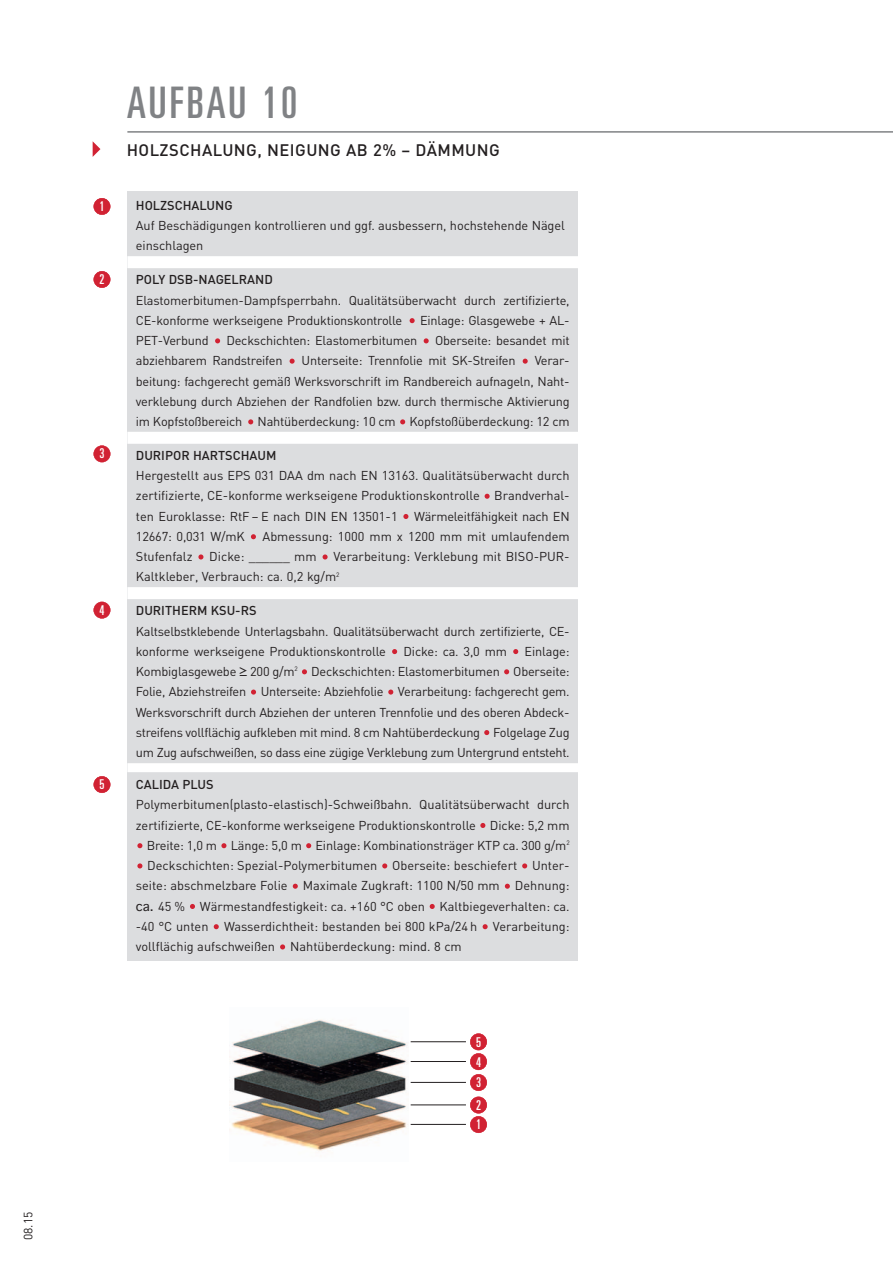
<style>
.page{position:relative;width:893px;height:1263px;background:#fff}
.page>*{position:absolute;margin:0;border:0;box-sizing:border-box;transform-origin:0 0}
.t1{font:ultra-condensed 43.5px "Univers";letter-spacing:.07em;color:#808285}
.t2{font:500 16.5px "DIN";letter-spacing:.025em;color:#231f20}
.t3{font:ultra-condensed 13.5px "Univers";color:#fff}
.t4{font:12.75px/20.2px "DIN";letter-spacing:-.01em;color:#231f20}
.t5{font:500 12.75px "DIN";color:#231f20}
.t6{font:12px "DIN";color:#231f20}
.s1{font-family:"Geneva"}
</style>
<div class="page">
<img style="left:230px;top:1019px;width:178px;height:132px">
<svg style="left:93px;top:141px;width:7px;height:16px"></svg>
<hr style="left:127px;top:131px;width:766px;height:2px;background:#808285">
<div style="left:127px;top:191px;width:451px;height:770px;background:#dcdddf"></div>
<div style="left:127px;top:256px;width:451px;height:12px;background:#fff"></div>
<div style="left:127px;top:432px;width:451px;height:12px;background:#fff"></div>
<div style="left:127px;top:587px;width:451px;height:12px;background:#fff"></div>
<div style="left:127px;top:763px;width:451px;height:9px;background:#fff"></div>
<svg style="left:280px;top:944px;width:5px;height:5px"></svg>
<svg style="left:483px;top:924px;width:5px;height:5px"></svg>
<svg style="left:214px;top:924px;width:5px;height:5px"></svg>
<svg style="left:430px;top:904px;width:5px;height:5px"></svg>
<svg style="left:190px;top:904px;width:5px;height:5px"></svg>
<svg style="left:505px;top:884px;width:5px;height:5px"></svg>
<svg style="left:293px;top:884px;width:5px;height:5px"></svg>
<svg style="left:522px;top:863px;width:5px;height:5px"></svg>
<svg style="left:382px;top:863px;width:5px;height:5px"></svg>
<svg style="left:137px;top:863px;width:5px;height:5px"></svg>
<svg style="left:306px;top:843px;width:5px;height:5px"></svg>
<svg style="left:221px;top:843px;width:5px;height:5px"></svg>
<svg style="left:137px;top:843px;width:5px;height:5px"></svg>
<svg style="left:480px;top:823px;width:5px;height:5px"></svg>
<svg style="left:484px;top:730px;width:5px;height:5px"></svg>
<svg style="left:388px;top:690px;width:5px;height:5px"></svg>
<svg style="left:251px;top:690px;width:5px;height:5px"></svg>
<svg style="left:504px;top:669px;width:5px;height:5px"></svg>
<svg style="left:302px;top:669px;width:5px;height:5px"></svg>
<svg style="left:513px;top:649px;width:5px;height:5px"></svg>
<svg style="left:392px;top:649px;width:5px;height:5px"></svg>
<svg style="left:323px;top:554px;width:5px;height:6px"></svg>
<svg style="left:198px;top:554px;width:5px;height:6px"></svg>
<svg style="left:251px;top:534px;width:5px;height:5px"></svg>
<svg style="left:403px;top:514px;width:5px;height:5px"></svg>
<svg style="left:485px;top:494px;width:5px;height:5px"></svg>
<svg style="left:400px;top:419px;width:5px;height:5px"></svg>
<svg style="left:248px;top:419px;width:5px;height:5px"></svg>
<svg style="left:523px;top:359px;width:5px;height:5px"></svg>
<svg style="left:290px;top:359px;width:5px;height:5px"></svg>
<svg style="left:424px;top:338px;width:5px;height:5px"></svg>
<svg style="left:215px;top:338px;width:5px;height:5px"></svg>
<svg style="left:410px;top:318px;width:5px;height:5px"></svg>
<div style="left:94px;top:198px;width:16px;height:17px;background:#d12233;border-radius:50%"></div>
<div style="left:93px;top:198px;width:17px;height:17px;border:1px solid #d12233;border-radius:50%"></div>
<div style="left:94px;top:271px;width:16px;height:17px;background:#d12233;border-radius:50%"></div>
<div style="left:93px;top:271px;width:17px;height:17px;border:1px solid #d12233;border-radius:50%"></div>
<div style="left:94px;top:446px;width:16px;height:16px;background:#d12233;border-radius:50%"></div>
<div style="left:93px;top:445px;width:17px;height:17px;border:1px solid #d12233;border-radius:50%"></div>
<div style="left:94px;top:602px;width:16px;height:16px;background:#d12233;border-radius:50%"></div>
<div style="left:93px;top:602px;width:17px;height:17px;border:1px solid #d12233;border-radius:50%"></div>
<div style="left:94px;top:776px;width:16px;height:17px;background:#d12233;border-radius:50%"></div>
<div style="left:93px;top:776px;width:17px;height:17px;border:1px solid #d12233;border-radius:50%"></div>
<div style="left:470px;top:1116px;width:17px;height:17px;background:#d12233;border-radius:50%"></div>
<div style="left:470px;top:1116px;width:17px;height:17px;border:1px solid #d12233;border-radius:50%"></div>
<hr style="left:411px;top:1124px;width:55px;height:1px;background:#231f20">
<div style="left:470px;top:1097px;width:17px;height:16px;background:#d12233;border-radius:50%"></div>
<div style="left:470px;top:1097px;width:17px;height:17px;border:1px solid #d12233;border-radius:50%"></div>
<hr style="left:411px;top:1105px;width:55px;height:1px;background:#231f20">
<div style="left:470px;top:1074px;width:17px;height:17px;background:#d12233;border-radius:50%"></div>
<div style="left:470px;top:1074px;width:17px;height:17px;border:1px solid #d12233;border-radius:50%"></div>
<hr style="left:411px;top:1082px;width:55px;height:1px;background:#231f20">
<div style="left:470px;top:1053px;width:17px;height:17px;background:#d12233;border-radius:50%"></div>
<div style="left:470px;top:1053px;width:17px;height:17px;border:1px solid #d12233;border-radius:50%"></div>
<hr style="left:411px;top:1061px;width:55px;height:1px;background:#231f20">
<div style="left:470px;top:1034px;width:17px;height:16px;background:#d12233;border-radius:50%"></div>
<div style="left:470px;top:1033px;width:17px;height:17px;border:1px solid #d12233;border-radius:50%"></div>
<hr style="left:411px;top:1041px;width:55px;height:1px;background:#231f20">
<p class="t6" style="left:24px;top:1240px;width:30px;rotate:-90deg">08.15</p>
<p class="t3" style="left:99px;top:201px;width:7px">1</p>
<p class="t3" style="left:99px;top:274px;width:7px">2</p>
<p class="t3" style="left:99px;top:449px;width:7px">3</p>
<p class="t3" style="left:99px;top:605px;width:7px">4</p>
<p class="t3" style="left:99px;top:779px;width:7px">5</p>
<h1 class="t1" style="left:127px;top:87px;width:172px">AUFBAU 10</h1>
<p class="t2" style="left:127px;top:145px;width:375px">HOLZSCHALUNG, NEIGUNG AB 2% – DÄMMUNG</p>
<p class="t5" style="left:136px;top:201px;width:98px">HOLZSCHALUNG</p>
<p class="t4" style="left:136px;top:217px;width:431px">Auf Beschädigungen kontrollieren und ggf. ausbessern, hochstehende Nägel einschlagen</p>
<p class="t5" style="left:136px;top:275px;width:139px">POLY DSB-NAGELRAND</p>
<p class="t4" style="left:136px;top:291px;width:435px">Elastomerbitumen-Dampfsperrbahn. Qualitätsüberwacht durch zertifizierte,<br>CE-konforme werkseigene Produktionskontrolle</p>
<p class="t4" style="left:420px;top:312px;width:151px">Einlage: Glasgewebe + AL-</p>
<p class="t4" style="left:136px;top:332px;width:74px">PET-Verbund</p>
<p class="t4" style="left:226px;top:332px;width:193px">Deckschichten: Elastomerbitumen</p>
<p class="t4" style="left:435px;top:332px;width:136px">Oberseite: besandet mit</p>
<p class="t4" style="left:136px;top:352px;width:148px">abziehbarem Randstreifen</p>
<p class="t4" style="left:302px;top:352px;width:216px">Unterseite: Trennfolie mit SK-Streifen</p>
<p class="t4" style="left:136px;top:352px;width:435px;text-align:justify;text-indent:399px">Verar&shy;beitung: fachgerecht gemäß Werksvorschrift im Randbereich aufnageln, Naht&shy;verklebung durch Abziehen der Randfolien bzw. durch thermische Aktivierung im Kopfstoßbereich Nahtüberdeckung: 10 cm Kopfstoßüberdeckung: 12 cm</p>
<p class="t5" style="left:136px;top:451px;width:142px">DURIPOR HARTSCHAUM</p>
<p class="t4" style="left:136px;top:467px;width:435px;text-align:justify">Hergestellt aus EPS 031 DAA dm nach EN 13163. Qualitätsüberwacht durch zertifizierte, CE-konforme werkseigene Produktionskontrolle Brandverhal&shy;ten Euroklasse: RtF – E nach DIN EN 13501-1</p>
<p class="t4" style="left:414px;top:508px;width:157px">Wärmeleitfähigkeit nach EN</p>
<p class="t4" style="left:136px;top:528px;width:110px">12667: 0,031 W/mK</p>
<p class="t4" style="left:263px;top:528px;width:309px">Abmessung: 1000 mm x 1200 mm mit umlaufendem</p>
<p class="t4" style="left:136px;top:548px;width:58px">Stufenfalz</p>
<p class="t4" style="left:209px;top:548px;width:109px">Dicke: ______ mm</p>
<p class="t4" style="left:136px;top:548px;width:435px;text-indent:198px">Verarbeitung: Verklebung mit BISO-PUR-<br>Kaltkleber, Verbrauch: ca. 0,2 kg/m<sup>2</sup></p>
<p class="t5" style="left:136px;top:606px;width:122px">DURITHERM KSU-RS</p>
<p class="t4" style="left:136px;top:622px;width:435px">Kaltselbstklebende Unterlagsbahn. Qualitätsüberwacht durch zertifizierte, CE&shy;konforme werkseigene Produktionskontrolle</p>
<p class="t4" style="left:403px;top:643px;width:105px">Dicke: ca. 3,0 mm</p>
<p class="t4" style="left:136px;top:643px;width:435px;text-align:justify;text-indent:389px">Einlage:<br>Kombiglasgewebe <span class="s1">≥</span> 200 g/m<sup>2</sup> Deckschichten: Elastomerbitumen Oberseite:<br>Folie, Abziehstreifen Unterseite: Abziehfolie Verarbeitung: fachgerecht gem.<br>Werksvorschrift durch Abziehen der unteren Trennfolie und des oberen Abdeck&shy;streifens vollflächig aufkleben mit mind. 8 cm Nahtüberdeckung Folgelage Zug um Zug aufschweißen, so dass eine zügige Verklebung zum Untergrund entsteht.</p>
<p class="t5" style="left:136px;top:780px;width:79px">CALIDA PLUS</p>
<p class="t4" style="left:136px;top:796px;width:435px">Polymerbitumen(plasto-elastisch)-Schweißbahn. Qualitätsüberwacht durch</p>
<p class="t4" style="left:136px;top:817px;width:435px">zertifizierte, CE-konforme werkseigene Produktionskontrolle Dicke: 5,2 mm</p>
<p class="t4" style="left:147px;top:837px;width:424px">Breite: 1,0 m Länge: 5,0 m Einlage: Kombinationsträger KTP ca. 300 g/m<sup>2</sup></p>
<p class="t4" style="left:147px;top:857px;width:424px">Deckschichten: Spezial-Polymerbitumen Oberseite: beschiefert Unter-</p>
<p class="t4" style="left:136px;top:877px;width:435px">seite: abschmelzbare Folie Maximale Zugkraft: 1100 N/50 mm Dehnung:</p>
<p class="t4" style="left:136px;top:898px;width:435px"><span class="s1">ca.</span> 45 % Wärmestandfestigkeit: ca. +160 °C oben Kaltbiegeverhalten: ca.</p>
<p class="t4" style="left:136px;top:918px;width:435px">-40 °C unten Wasserdichtheit: bestanden bei 800 kPa/24 h Verarbeitung:</p>
<p class="t4" style="left:136px;top:938px;width:327px">vollflächig aufschweißen Nahtüberdeckung: mind. 8 cm</p>
<p class="t3" style="left:476px;top:1037px;width:7px">5</p>
<p class="t3" style="left:476px;top:1057px;width:7px">4</p>
<p class="t3" style="left:476px;top:1078px;width:7px">3</p>
<p class="t3" style="left:476px;top:1100px;width:7px">2</p>
<p class="t3" style="left:476px;top:1120px;width:7px">1</p>
</div>
